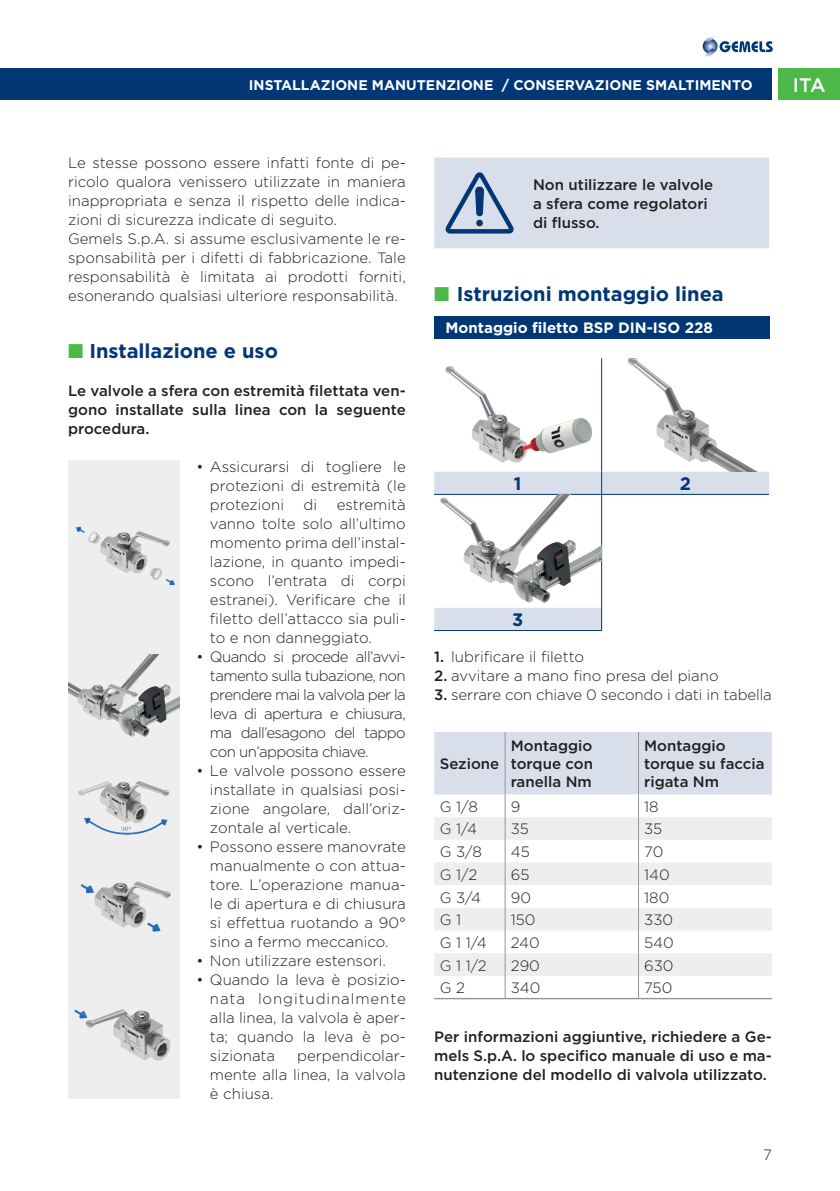
<style>
.page{position:relative;width:840px;height:1191px;background:#fff}
.page>*{position:absolute;margin:0;border:0;box-sizing:border-box;transform-origin:0 0}
.Testo{font:700 20px "Gotham";color:#013775}
.t1{font:500 19.6px "Gotham";color:#fff}
.Testo-2{font:700 18px "Gotham";color:#013775}
.Testo-3{font:300 15px/19px "Gotham";color:#231f20;text-align:justify}
.Testo-4{font:500 15px/19px "Gotham";color:#231f20;text-align:justify}
.Testo_rientro{font:300 15px "Gotham";color:#231f20}
.Testo_rientro-2{font:500 15px/18px "Gotham";color:#231f20;text-align:justify}
.Testo-5{font:700 15px "Gotham";color:#fff}
.t2{font:700 14px "Gotham";color:#fff}
.s1{color:#4cb848}
.s2{font-weight:500}
</style>
<div class="page">
<div style="left:778px;top:68px;width:61px;height:32px;background:#4cb848"></div>
<div style="left:0;top:68px;width:771px;height:32px;background:#013775"></div>
<svg style="left:703px;top:37px;width:69px;height:20px"></svg>
<div style="left:68px;top:460px;width:111px;height:638px;background:#eeeeef"></div>
<img style="left:75px;top:526px;width:100px;height:60px">
<img style="left:68px;top:654px;width:111px;height:83px">
<img style="left:78px;top:781px;width:92px;height:54px">
<img style="left:80px;top:881px;width:91px;height:51px">
<img style="left:74px;top:1009px;width:97px;height:52px">
<div style="left:434px;top:158px;width:334px;height:90px;background:#d9deeb"></div>
<div style="left:434px;top:316px;width:335px;height:23px;background:#013775"></div>
<svg style="left:434px;top:472px;width:334px;height:158px"></svg>
<hr style="left:434px;top:494px;width:167px;height:1px;background:#013775">
<hr style="left:601px;top:494px;width:167px;height:1px;background:#013775">
<hr style="left:434px;top:630px;width:167px;height:1px;background:#013775">
<hr style="left:601px;top:358px;width:1px;height:114px;background:#013775">
<svg style="left:601px;top:472px;width:1px;height:22px"></svg>
<hr style="left:601px;top:495px;width:1px;height:113px;background:#013775">
<svg style="left:601px;top:608px;width:1px;height:22px"></svg>
<img style="left:445px;top:366px;width:147px;height:97px">
<img style="left:617px;top:358px;width:151px;height:114px">
<img style="left:434px;top:495px;width:167px;height:113px">
<svg style="left:434px;top:732px;width:337px;height:266px"></svg>
<hr style="left:434px;top:998px;width:71px;height:1px;background:#939598">
<hr style="left:505px;top:998px;width:133px;height:1px;background:#939598">
<hr style="left:638px;top:998px;width:133px;height:1px;background:#939598">
<p class="t2" style="left:249px;top:75px;width:505px">INSTALLAZIONE MANUTENZIONE / CONSERVAZIONE SMALTIMENTO</p>
<h2 class="t1" style="left:792px;top:72px;width:34px">ITA</h2>
<p class="Testo-3" style="left:68px;top:153px;width:339px">Le stesse possono essere infatti fonte di pe&shy;ricolo qualora venissero utilizzate in maniera inappropriata e senza il rispetto delle indica&shy;zioni di sicurezza indicate di seguito.</p>
<p class="Testo-3" style="left:68px;top:229px;width:339px">Gemels S.p.A. si assume esclusivamente le re&shy;sponsabilità per i difetti di fabbricazione. Tale responsabilità è limitata ai prodotti forniti, esonerando qualsiasi ulteriore responsabilità.</p>
<p class="Testo" style="left:68px;top:338px;width:211px"><span class="s1">■</span> Installazione e uso</p>
<p class="Testo-4" style="left:68px;top:381px;width:339px">Le valvole a sfera con estremità filettata ven&shy;gono installate sulla linea con la seguente procedura.</p>
<p class="Testo-3" style="left:210px;top:457px;width:197px;text-indent:-13px">• Assicurarsi di togliere le protezioni di estremità (le protezioni</p>
<p class="Testo-3" style="left:303px;top:495px;width:15px">di</p>
<p class="Testo-3" style="left:210px;top:495px;width:197px;text-indent:127px">estremità vanno tolte solo all’ultimo momento prima dell’instal&shy;lazione, in quanto impedi&shy;scono l’entrata di corpi estranei). Verificare che il filetto dell’attacco sia puli&shy;to e non danneggiato.</p>
<p class="Testo-3" style="left:210px;top:647px;width:197px;text-indent:-13px">• Quando si procede all’avvi&shy;tamento sulla tubazione, non prendere mai la valvola per la leva di apertura e chiusura, ma dall’esagono del tappo con un’apposita chiave.</p>
<p class="Testo-3" style="left:210px;top:761px;width:197px;text-indent:-13px">• Le valvole possono essere installate in qualsiasi posi&shy;zione angolare, dall’oriz&shy;zontale al verticale.</p>
<p class="Testo-3" style="left:210px;top:837px;width:197px;text-indent:-13px">• Possono essere manovrate manualmente o con attua&shy;tore. L’operazione manua&shy;le di apertura e di chiusura si effettua ruotando a 90° sino a fermo meccanico.</p>
<p class="Testo-3" style="left:196px;top:951px;width:191px">• Non utilizzare estensori.</p>
<p class="Testo-3" style="left:210px;top:970px;width:197px;text-indent:-13px">• Quando la leva è posizio&shy;nata longitudinalmente alla linea, la valvola è aper&shy;ta; quando la leva è po&shy;sizionata</p>
<p class="Testo-3" style="left:210px;top:1046px;width:197px;text-indent:87px">perpendicolar&shy;mente alla linea, la valvola è chiusa.</p>
<p class="Testo-4" style="left:532px;top:175px;width:182px;text-align:left">Non utilizzare le valvole a sfera come regolatori di flusso.</p>
<p class="Testo" style="left:434px;top:281px;width:291px"><span class="s1">■</span> Istruzioni montaggio linea</p>
<p class="Testo-5" style="left:445px;top:317px;width:269px">Montaggio filetto BSP DIN-ISO 228</p>
<p class="Testo-2" style="left:513px;top:472px;width:9px">1</p>
<p class="Testo-2" style="left:679px;top:472px;width:13px">2</p>
<p class="Testo-2" style="left:512px;top:608px;width:13px">3</p>
<p class="Testo_rientro" style="left:434px;top:647px;width:151px"><span class="s2">1.</span> lubrificare il filetto</p>
<p class="Testo_rientro" style="left:434px;top:666px;width:286px"><span class="s2">2.</span> avvitare a mano fino presa del piano</p>
<p class="Testo_rientro" style="left:434px;top:685px;width:339px"><span class="s2">3.</span> serrare con chiave 0 secondo i dati in tabella</p>
<p class="Testo_rientro-2" style="left:439px;top:754px;width:61px">Sezione</p>
<p class="Testo_rientro-2" style="left:510px;top:736px;width:84px">Montaggio torque con ranella Nm</p>
<p class="Testo_rientro-2" style="left:643px;top:736px;width:122px;text-align:left">Montaggio torque su faccia rigata Nm</p>
<p class="Testo_rientro" style="left:439px;top:797px;width:40px">G 1/8</p>
<p class="Testo_rientro" style="left:510px;top:797px;width:11px">9</p>
<p class="Testo_rientro" style="left:643px;top:797px;width:16px">18</p>
<p class="Testo_rientro" style="left:439px;top:819px;width:39px">G 1/4</p>
<p class="Testo_rientro" style="left:510px;top:819px;width:20px">35</p>
<p class="Testo_rientro" style="left:643px;top:819px;width:20px">35</p>
<p class="Testo_rientro" style="left:439px;top:842px;width:43px">G 3/8</p>
<p class="Testo_rientro" style="left:510px;top:842px;width:21px">45</p>
<p class="Testo_rientro" style="left:643px;top:842px;width:21px">70</p>
<p class="Testo_rientro" style="left:439px;top:865px;width:39px">G 1/2</p>
<p class="Testo_rientro" style="left:510px;top:865px;width:20px">65</p>
<p class="Testo_rientro" style="left:643px;top:865px;width:27px">140</p>
<p class="Testo_rientro" style="left:439px;top:887px;width:43px">G 3/4</p>
<p class="Testo_rientro" style="left:510px;top:887px;width:22px">90</p>
<p class="Testo_rientro" style="left:643px;top:887px;width:27px">180</p>
<p class="Testo_rientro" style="left:439px;top:910px;width:23px">G 1</p>
<p class="Testo_rientro" style="left:510px;top:910px;width:26px">150</p>
<p class="Testo_rientro" style="left:643px;top:910px;width:30px">330</p>
<p class="Testo_rientro" style="left:439px;top:933px;width:48px">G 1 1/4</p>
<p class="Testo_rientro" style="left:510px;top:933px;width:31px">240</p>
<p class="Testo_rientro" style="left:643px;top:933px;width:31px">540</p>
<p class="Testo_rientro" style="left:439px;top:955px;width:48px">G 1 1/2</p>
<p class="Testo_rientro" style="left:510px;top:955px;width:31px">290</p>
<p class="Testo_rientro" style="left:643px;top:955px;width:31px">630</p>
<p class="Testo_rientro" style="left:439px;top:978px;width:27px">G 2</p>
<p class="Testo_rientro" style="left:510px;top:978px;width:31px">340</p>
<p class="Testo_rientro" style="left:643px;top:978px;width:30px">750</p>
<p class="Testo-4" style="left:434px;top:1027px;width:339px">Per informazioni aggiuntive, richiedere a Ge&shy;mels S.p.A. lo specifico manuale di uso e ma&shy;nutenzione del modello di valvola utilizzato.</p>
<p class="Testo-3" style="left:762px;top:1145px;width:10px">7</p>
</div>
